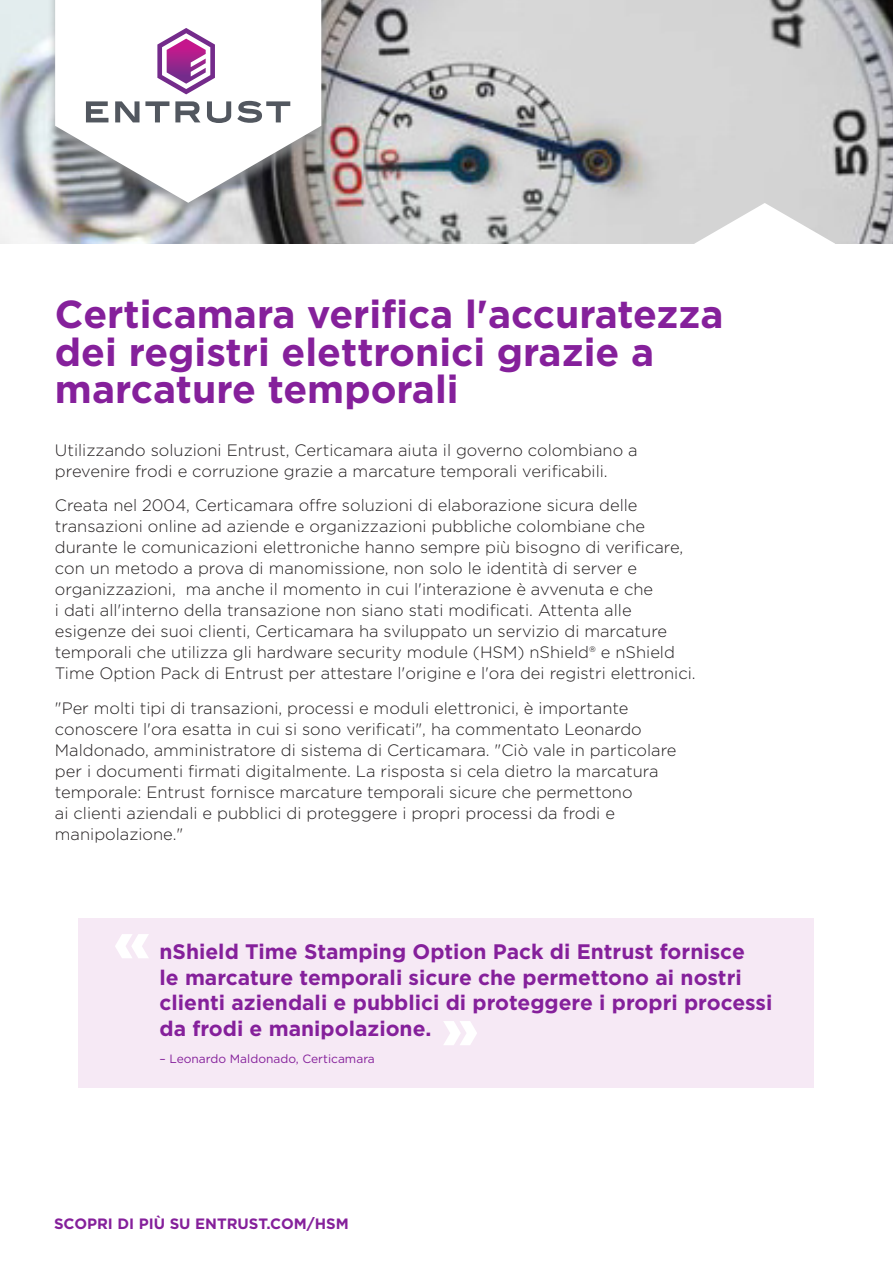
<style>
.page{position:relative;width:893px;height:1263px;background:#fff}
.page>*{position:absolute;margin:0;border:0;box-sizing:border-box;transform-origin:0 0}
.t1{font:700 39px/37.2px "Gotham";color:#85209b}
.t2{font:700 21px/25.5px "Gotham";color:#85209b}
.t3{font:300 16.5px/21px "Gotham";color:#231f20}
.t4{font:700 15px "Gotham";color:#85209b}
.t5{font:12px "Gotham";color:#85209b}
</style>
<div class="page">
<img style="left:0;top:0;width:893px;height:243px">
<div style="left:47px;top:0;width:282px;height:217px;background:#96989a;opacity:.75"></div>
<svg style="left:55px;top:0;width:266px;height:203px"></svg>
<svg style="left:86px;top:101px;width:22px;height:21px"></svg>
<svg style="left:115px;top:101px;width:54px;height:21px"></svg>
<svg style="left:175px;top:101px;width:25px;height:21px"></svg>
<svg style="left:207px;top:101px;width:24px;height:22px"></svg>
<svg style="left:237px;top:101px;width:53px;height:22px"></svg>
<svg style="left:157px;top:28px;width:58px;height:66px"></svg>
<svg style="left:694px;top:203px;width:141px;height:41px"></svg>
<div style="left:79px;top:918px;width:735px;height:169px;background:#f6e9f5"></div>
<svg style="left:443px;top:1021px;width:34px;height:24px"></svg>
<svg style="left:115px;top:934px;width:34px;height:24px"></svg>
<h1 class="t1" style="left:55px;top:296px;width:670px">Certicamara verifica l'accuratezza dei registri elettronici grazie a marcature temporali</h1>
<p class="t3" style="left:55px;top:439px;width:584px">Utilizzando soluzioni Entrust, Certicamara aiuta il governo colombiano a prevenire frodi e corruzione grazie a marcature temporali verificabili.</p>
<p class="t3" style="left:55px;top:494px;width:642px">Creata nel 2004, Certicamara offre soluzioni di elaborazione sicura delle transazioni online ad aziende e organizzazioni pubbliche colombiane che durante le comunicazioni elettroniche hanno sempre più bisogno di verificare, con un metodo a prova di manomissione, non solo le identità di server e organizzazioni, ma anche il momento in cui l'interazione è avvenuta e che<br>i dati all'interno della transazione non siano stati modificati. Attenta alle esigenze dei suoi clienti, Certicamara ha sviluppato un servizio di marcature temporali che utilizza gli hardware security module (HSM) nShield® e nShield Time Option Pack di Entrust per attestare l'origine e l'ora dei registri elettronici.</p>
<p class="t3" style="left:55px;top:697px;width:623px">"Per molti tipi di transazioni, processi e moduli elettronici, è importante conoscere l'ora esatta in cui si sono verificati", ha commentato Leonardo Maldonado, amministratore di sistema di Certicamara. "Ciò vale in particolare per i documenti firmati digitalmente. La risposta si cela dietro la marcatura temporale: Entrust fornisce marcature temporali sicure che permettono<br>ai clienti aziendali e pubblici di proteggere i propri processi da frodi e manipolazione."</p>
<p class="t2" style="left:159px;top:939px;width:614px">nShield Time Stamping Option Pack di Entrust fornisce<br>le marcature temporali sicure che permettono ai nostri clienti aziendali e pubblici di proteggere i propri processi da frodi e manipolazione.</p>
<p class="t5" style="left:159px;top:1051px;width:217px">– Leonardo Maldonado, Certicamara</p>
<p class="t4" style="left:54px;top:1214px;width:296px">SCOPRI DI PIÙ SU ENTRUST.COM/HSM</p>
</div>
